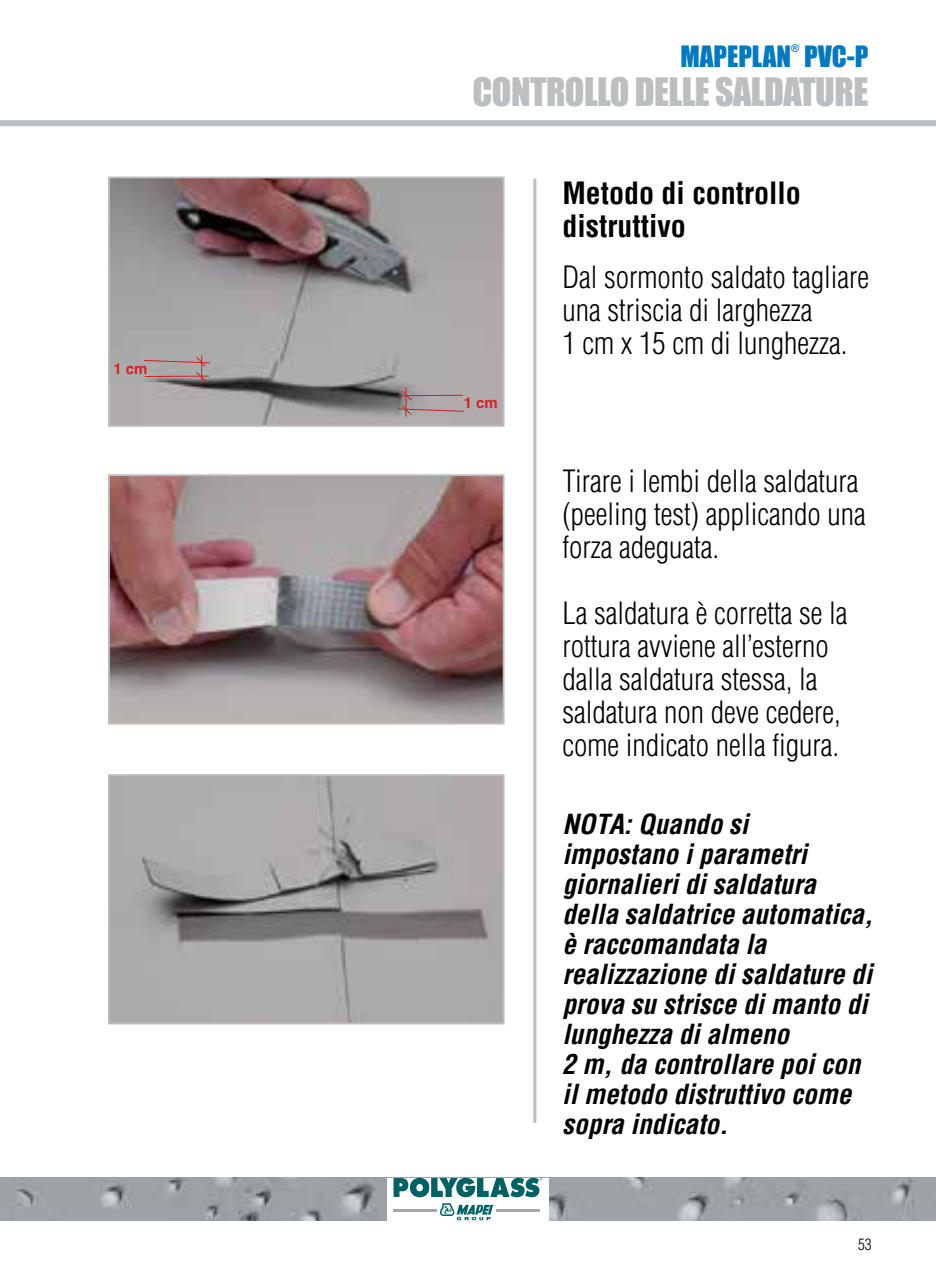
<style>
.page{position:relative;width:936px;height:1276px;background:#fff}
.page>*{position:absolute;margin:0;border:0;box-sizing:border-box;transform-origin:0 0}
.t1{font:36px "Impact";letter-spacing:-.015em;color:#bcbec0}
.t2{font:300 condensed 30px/33px "Helvetica";color:#000}
.t3{font:700 condensed 30px/33px "Helvetica";color:#000}
.t4{font:italic 700 condensed 27px/30px "Helvetica";color:#000}
.t5{font:27px "Impact";color:#0079c1}
.t6{font:300 condensed 15.6px "Helvetica";color:#000}
.t7{font:700 15px "Helvetica";color:#d2232a}
.t8{font:10.5px "Impact";color:#0079c1}
</style>
<div class="page">
<div style="left:0;top:120px;width:935px;height:6px;background:#bcbec0"></div>
<hr style="left:533px;top:179px;width:3px;height:944px;background:#bcbec0">
<img style="left:111px;top:179px;width:390px;height:245px">
<div style="left:108px;top:176px;width:396px;height:251px;border:2px solid #bcbec0"></div>
<img style="left:111px;top:777px;width:390px;height:244px">
<div style="left:108px;top:774px;width:396px;height:250px;border:2px solid #bcbec0"></div>
<img style="left:111px;top:477px;width:390px;height:244px">
<div style="left:108px;top:474px;width:396px;height:250px;border:2px solid #bcbec0"></div>
<svg style="left:143px;top:355px;width:68px;height:29px;background:#a39293"></svg>
<svg style="left:396px;top:387px;width:68px;height:29px;background:#ab9698"></svg>
<img style="left:0;top:1177px;width:935px;height:43px">
<div style="left:387px;top:1177px;width:162px;height:43px;background:#fff"></div>
<svg style="left:393px;top:1177px;width:149px;height:20px"></svg>
<hr style="left:393px;top:1209px;width:44px;height:2px;background:#a6a8a9">
<hr style="left:496px;top:1209px;width:43px;height:2px;background:#a6a8a9">
<svg style="left:440px;top:1203px;width:55px;height:17px"></svg>
<p class="t7" style="left:113px;top:359px;width:36px">1 cm</p>
<p class="t5" style="left:680px;top:35px;width:112px">MAPEPLAN</p>
<p class="t8" style="left:791px;top:39px;width:10px">®</p>
<p class="t5" style="left:804px;top:35px;width:66px">PVC-P</p>
<p class="t1" style="left:472px;top:64px;width:397px">CONTROLLO DELLE SALDATURE</p>
<p class="t7" style="left:463px;top:393px;width:36px">1 cm</p>
<p class="t3" style="left:562px;top:176px;width:240px">Metodo di controllo distruttivo</p>
<p class="t2" style="left:562px;top:260px;width:308px">Dal sormonto saldato tagliare una striscia di larghezza<br>1 cm x 15 cm di lunghezza.</p>
<p class="t2" style="left:562px;top:464px;width:305px">Tirare i lembi della saldatura (peeling test) applicando una forza adeguata.</p>
<p class="t2" style="left:562px;top:596px;width:286px">La saldatura è corretta se la rottura avviene all’esterno dalla saldatura stessa, la saldatura non deve cedere, come indicato nella figura.</p>
<p class="t4" style="left:562px;top:809px;width:320px">NOTA:Quandosi impostanoiparametri giornalieridisaldatura dellasaldatriceautomatica, èraccomandatala realizzazionedisaldaturedi provasustriscedimantodi lunghezzadialmeno<br>2m,dacontrollarepoicon ilmetododistruttivocome sopraindicato.</p>
<p class="t6" style="left:857px;top:1234px;width:15px">53</p>
</div>
